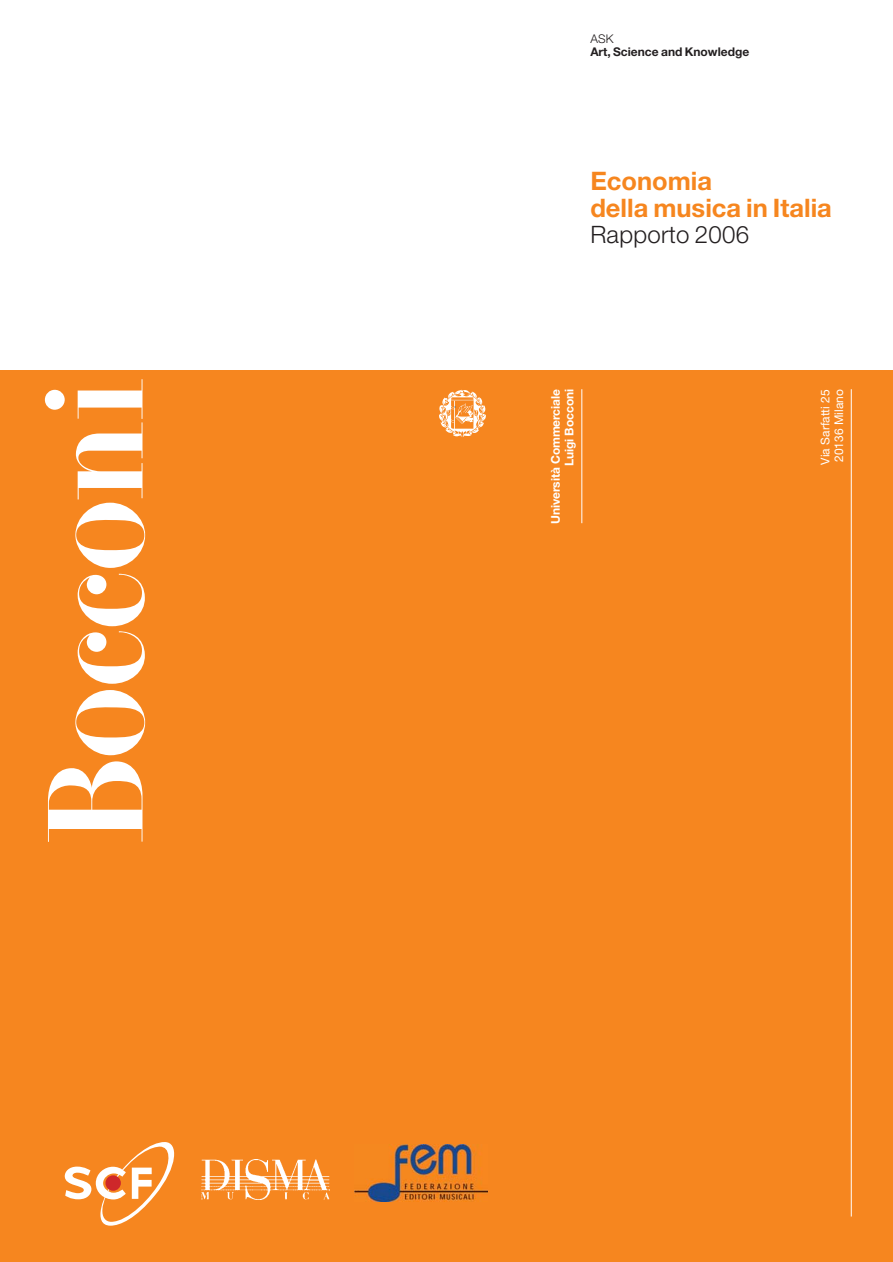
<style>
.page{position:relative;width:893px;height:1262px;background:#fff}
.page>*{position:absolute;margin:0;border:0;box-sizing:border-box;transform-origin:0 0}
.t1{font:700 25.5px/27px "Helvetica Neue";color:#f6861f}
.t2{font:300 24px "Helvetica Neue";letter-spacing:.01em;color:#231f20}
.t3{font:700 12px/13.5px "Helvetica Neue";letter-spacing:-.01em;color:#fff;text-align:right}
.t4{font:12px/13.5px "Helvetica Neue";color:#fff}
.t5{font:700 12px "Helvetica Neue";color:#231f20}
.t6{font:300 12px "Helvetica Neue";color:#231f20}
</style>
<div class="page">
<div style="left:0;top:370px;width:892px;height:891px;background:#f6861f"></div>
<hr style="left:581px;top:389px;width:1px;height:134px;background:#fff">
<hr style="left:850px;top:389px;width:1px;height:827px;background:#fff">
<svg style="left:48px;top:761px;width:94px;height:81px"></svg>
<svg style="left:75px;top:690px;width:70px;height:65px"></svg>
<svg style="left:78px;top:574px;width:67px;height:110px"></svg>
<svg style="left:45px;top:379px;width:100px;height:189px"></svg>
<svg style="left:439px;top:390px;width:47px;height:47px"></svg>
<svg style="left:65px;top:1142px;width:110px;height:83px"></svg>
<div style="left:105px;top:1175px;width:16px;height:15px;background:#ce272a;border-radius:50%"></div>
<img style="left:201px;top:1159px;width:128px;height:40px">
<img style="left:354px;top:1144px;width:133px;height:57px">
<p class="t6" style="left:590px;top:34px;width:25px">ASK</p>
<p class="t5" style="left:590px;top:48px;width:160px">Art, Science and Knowledge</p>
<h1 class="t1" style="left:590px;top:170px;width:243px">Economia<br>della musica in Italia</h1>
<h2 class="t2" style="left:590px;top:226px;width:160px">Rapporto 2006</h2>
<p class="t3" style="left:550px;top:524px;width:136px;rotate:-90deg">Università Commerciale<br>Luigi Bocconi</p>
<p class="t4" style="left:819px;top:464px;width:77px;rotate:-90deg">Via Sarfatti 25<br>20136 Milano</p>
</div>
